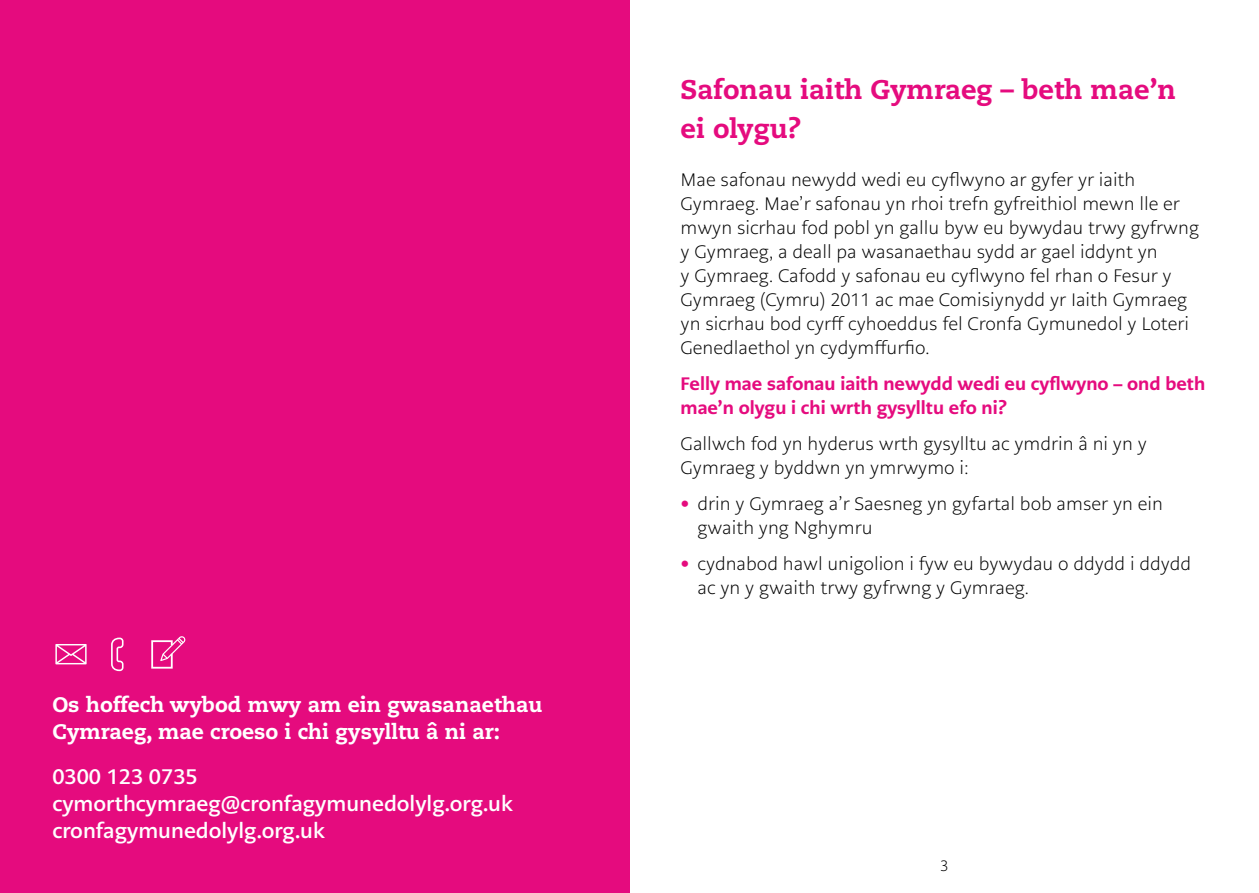
<style>
.page{position:relative;width:1259px;height:893px;background:#fff}
.page>*{position:absolute;margin:0;border:0;box-sizing:border-box;transform-origin:0 0}
.t1{font:800 27px/39px "Caecilia LT Pro 85";color:#e50b7e}
.t2{font:700 21px/27px "PMN Caecilia Sans Text";color:#fff}
.t3{font:800 21px/27px "Caecilia LT Pro 85";color:#fff}
.t4{font:300 18px/24px "PMN Caecilia Sans Text";color:#000}
.t5{font:800 18px/24px "PMN Caecilia Sans Text";color:#e50b7e}
.t6{font:300 15px "PMN Caecilia Sans Text";color:#000}
.s1{color:#e50b7e}
</style>
<div class="page">
<div style="left:0;top:0;width:629px;height:893px;background:#e50b7e"></div>
<svg style="left:111px;top:638px;width:12px;height:33px"></svg>
<svg style="left:55px;top:644px;width:32px;height:20px"></svg>
<svg style="left:151px;top:636px;width:34px;height:33px"></svg>
<p class="t3" style="left:52px;top:691px;width:492px">Os hoffech wybod mwy am ein gwasanaethau<br>Cymraeg, mae croeso i chi gysylltu â ni ar:</p>
<p class="t2" style="left:52px;top:763px;width:462px">0300 123 0735 cymorthcymraeg@cronfagymunedolylg.org.uk cronfagymunedolylg.org.uk</p>
<h1 class="t1" style="left:680px;top:69px;width:497px">Safonau iaith Gymraeg – beth mae’n ei olygu?</h1>
<p class="t4" style="left:680px;top:167px;width:520px">Mae safonau newydd wedi eu cyflwyno ar gyfer yr iaith Gymraeg. Mae’r safonau yn rhoi trefn gyfreithiol mewn lle er mwyn sicrhau fod pobl yn gallu byw eu bywydau trwy gyfrwng y Gymraeg, a deall pa wasanaethau sydd ar gael iddynt yn<br>y Gymraeg. Cafodd y safonau eu cyflwyno fel rhan o Fesur y Gymraeg (Cymru) 2011 ac mae Comisiynydd yr Iaith Gymraeg yn sicrhau bod cyrff cyhoeddus fel Cronfa Gymunedol y Loteri Genedlaethol yn cydymffurfio.</p>
<p class="t5" style="left:680px;top:371px;width:526px">Felly mae safonau iaith newydd wedi eu cyflwyno – ond beth mae’n olygu i chi wrth gysylltu efo ni?</p>
<p class="t4" style="left:680px;top:431px;width:468px">Gallwch fod yn hyderus wrth gysylltu ac ymdrin â ni yn y<br>Gymraeg y byddwn yn ymrwymo i:</p>
<p class="t4" style="left:697px;top:491px;width:467px;text-indent:-17px"><span class="s1">•</span> drin y Gymraeg a’r Saesneg yn gyfartal bob amser yn ein gwaith yng Nghymru</p>
<p class="t4" style="left:697px;top:551px;width:495px;text-indent:-17px"><span class="s1">•</span> cydnabod hawl unigolion i fyw eu bywydau o ddydd i ddydd ac yn y gwaith trwy gyfrwng y Gymraeg.</p>
<p class="t6" style="left:940px;top:856px;width:10px">3</p>
</div>
